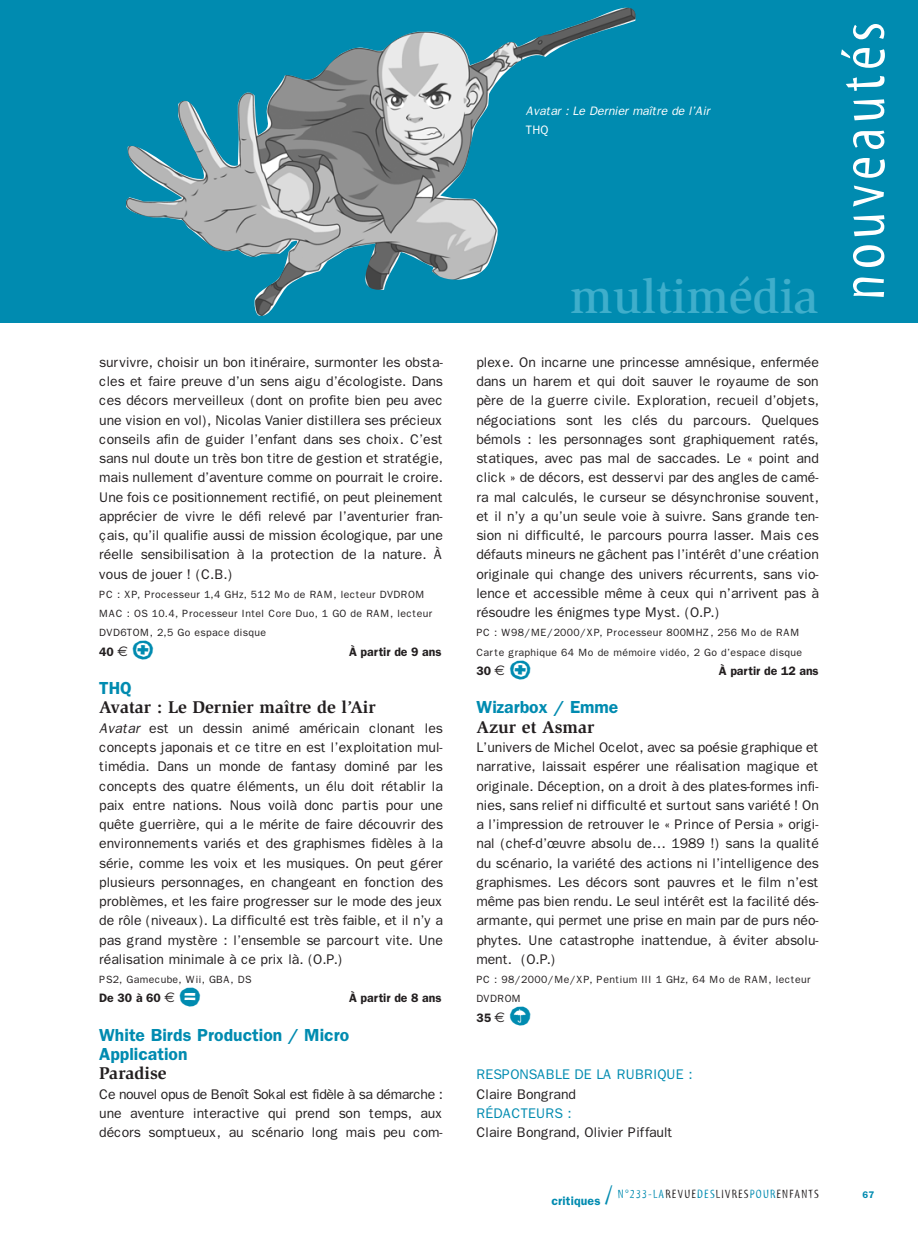
<style>
.page{position:relative;width:918px;height:1241px;background:#fff}
.page>*{position:absolute;margin:0;border:0;box-sizing:border-box;transform-origin:0 0}
.t1{font:63px "Myriad Tilt";letter-spacing:.08em;color:#fff}
.t2{font:500 49px "Slimbach";color:#3faecb}
.t3{font:35px "Ale Signs White LL";color:#008bb0}
.t4{font:35px "Ale Signs Black LL";color:#008bb0}
.t5{font:600 17.5px/19.2px "Franklin Gothic";color:#008bb0}
.t6{font:700 17.5px "Slimbach";color:#231f20}
.t7{font:14px/19.2px "Franklin Gothic";letter-spacing:-.005em;color:#231f20;text-align:justify}
.t8{font:14px "Franklin Gothic";letter-spacing:-.005em;color:#008bb0}
.t9{font:600 12.25px "Franklin Gothic";color:#231f20}
.t10{font:12.25px "Myriad Tilt";letter-spacing:.1em;color:#231f20}
.t11{font:italic 12.25px "Franklin Gothic";letter-spacing:-.005em;color:#fff}
.t12{font:12.25px "Franklin Gothic";color:#fff}
.t13{font:10.5px/19.2px "Franklin Gothic";letter-spacing:.03em;color:#231f20}
.t14{font:600 9.62px "Franklin Gothic";color:#008bb0}
.s1{font-family:"Euro Sans";font-weight:400;font-size:14px}
.s2{font-style:italic}
.s3{font-family:"Franklin Gothic";font-weight:600;color:#008bb0}
.s4{font-size:26.25px;color:#008bb0}
.s5{color:#008bb0}
</style>
<div class="page">
<div style="left:0;top:0;width:918px;height:322px;background:#008bb0"></div>
<img style="left:126px;top:7px;width:509px;height:309px">
<p class="t7" style="left:99px;top:352px;width:345px">survivre, choisir un bon itinéraire, surmonter les obsta&shy;cles et faire preuve d’un sens aigu d’écologiste. Dans ces décors merveilleux (dont on profite bien peu avec une vision en vol), Nicolas Vanier distillera ses précieux conseils afin de guider l’enfant dans ses choix. C’est sans nul doute un très bon titre de gestion et stratégie, mais nullement d’aventure comme on pourrait le croire.<br>Une fois ce positionnement rectifié, on peut pleinement apprécier de vivre le défi relevé par l’aventurier fran&shy;çais, qu’il qualifie aussi de mission écologique, par une réelle sensibilisation à la protection de la nature. À vous de jouer ! (C.B.)</p>
<p class="t13" style="left:99px;top:584px;width:334px">PC : XP, Processeur 1,4 GHz, 512 Mo de RAM, lecteur DVDROM<br>MAC : OS 10.4, Processeur Intel Core Duo, 1 GO de RAM, lecteur<br>DVD6TOM, 2,5 Go espace disque</p>
<p class="t9" style="left:99px;top:644px;width:30px">40 <span class="s1">€</span></p>
<h3 class="t3" style="left:132px;top:627px;width:24px">U</h3>
<p class="t9" style="left:349px;top:644px;width:94px">À partir de 9 ans</p>
<p class="t5" style="left:99px;top:678px;width:34px">THQ</p>
<p class="t6" style="left:99px;top:700px;width:278px">Avatar : Le Dernier maître de l’Air</p>
<p class="t7" style="left:99px;top:718px;width:345px"><span class="s2">Avatar</span> est un dessin animé américain clonant les concepts japonais et ce titre en est l’exploitation mul&shy;timédia. Dans un monde de fantasy dominé par les concepts des quatre éléments, un élu doit rétablir la paix entre nations. Nous voilà donc partis pour une quête guerrière, qui a le mérite de faire découvrir des environnements variés et des graphismes fidèles à la série, comme les voix et les musiques. On peut gérer plusieurs personnages, en changeant en fonction des problèmes, et les faire progresser sur le mode des jeux de rôle (niveaux). La difficulté est très faible, et il n’y a pas grand mystère : l’ensemble se parcourt vite. Une réalisation minimale à ce prix là. (O.P.)</p>
<p class="t13" style="left:99px;top:969px;width:154px">PS2, Gamecube, Wii, GBA, DS</p>
<p class="t9" style="left:99px;top:990px;width:77px">De 30 à 60 <span class="s1">€</span></p>
<h3 class="t4" style="left:179px;top:974px;width:24px">a</h3>
<p class="t9" style="left:349px;top:990px;width:94px">À partir de 8 ans</p>
<p class="t5" style="left:99px;top:1025px;width:252px">White Birds Production / Micro<br>Application</p>
<p class="t6" style="left:99px;top:1066px;width:69px">Paradise</p>
<p class="t7" style="left:99px;top:1084px;width:345px">Ce nouvel opus de Benoît Sokal est fidèle à sa démarche : une aventure interactive qui prend son temps, aux décors somptueux, au scénario long mais peu com-</p>
<p class="t11" style="left:526px;top:103px;width:186px">Avatar : Le Dernier maître de l’Air</p>
<p class="t12" style="left:526px;top:123px;width:24px">THQ</p>
<h2 class="t2" style="left:570px;top:278px;width:250px">multimédia</h2>
<p class="t7" style="left:476px;top:352px;width:344px">plexe. On incarne une princesse amnésique, enfermée dans un harem et qui doit sauver le royaume de son père de la guerre civile. Exploration, recueil d’objets, négociations sont les clés du parcours. Quelques bémols : les personnages sont graphiquement ratés, statiques, avec pas mal de saccades. Le « point and click » de décors, est desservi par des angles de camé&shy;ra mal calculés, le curseur se désynchronise souvent, et il n’y a qu’un seule voie à suivre. Sans grande ten&shy;sion ni difficulté, le parcours pourra lasser. Mais ces défauts mineurs ne gâchent pas l’intérêt d’une création originale qui change des univers récurrents, sans vio&shy;lence et accessible même à ceux qui n’arrivent pas à résoudre les énigmes type Myst. (O.P.)</p>
<p class="t13" style="left:476px;top:623px;width:327px">PC : W98/ME/2000/XP, Processeur 800MHZ, 256 Mo de RAM<br>Carte graphique 64 Mo de mémoire vidéo, 2 Go d’espace disque</p>
<p class="t9" style="left:476px;top:663px;width:30px">30 <span class="s1">€</span></p>
<h3 class="t3" style="left:509px;top:647px;width:24px">U</h3>
<p class="t9" style="left:719px;top:663px;width:101px">À partir de 12 ans</p>
<p class="t5" style="left:476px;top:697px;width:143px">Wizarbox / Emme</p>
<p class="t6" style="left:476px;top:720px;width:120px">Azur et Asmar</p>
<p class="t7" style="left:476px;top:737px;width:344px">L’univers de Michel Ocelot, avec sa poésie graphique et narrative, laissait espérer une réalisation magique et originale. Déception, on a droit à des plates-formes infi&shy;nies, sans relief ni difficulté et surtout sans variété ! On a l’impression de retrouver le « Prince of Persia » origi&shy;nal (chef-d’œuvre absolu de… 1989 !) sans la qualité du scénario, la variété des actions ni l’intelligence des graphismes. Les décors sont pauvres et le film n’est même pas bien rendu. Le seul intérêt est la facilité dés&shy;armante, qui permet une prise en main par de purs néo&shy;phytes. Une catastrophe inattendue, à éviter absolu&shy;ment. (O.P.)</p>
<p class="t13" style="left:476px;top:969px;width:336px">PC : 98/2000/Me/XP, Pentium III 1 GHz, 64 Mo de RAM, lecteur<br>DVDROM</p>
<p class="t9" style="left:476px;top:1010px;width:30px">35 <span class="s1">€</span></p>
<h3 class="t4" style="left:509px;top:993px;width:24px">R</h3>
<p class="t8" style="left:476px;top:1066px;width:218px">RESPONSABLE DE LA RUBRIQUE :</p>
<p class="t7" style="left:476px;top:1084px;width:101px">Claire Bongrand</p>
<p class="t8" style="left:476px;top:1104px;width:97px">RÉDACTEURS :</p>
<p class="t7" style="left:476px;top:1122px;width:198px">Claire Bongrand, Olivier Piffault</p>
<p class="t10" style="left:551px;top:1189px;width:269px"><span class="s3">critiques</span> <span class="s4">/</span> <span class="s5">N°233-LA</span>REVUE<span class="s5">DES</span>LIVRES<span class="s5">POUR</span>ENFANTS</p>
<h1 class="t1" style="left:840px;top:300px;width:280px;rotate:-90deg">nouveautés</h1>
<p class="t14" style="left:862px;top:1188px;width:13px">67</p>
</div>
